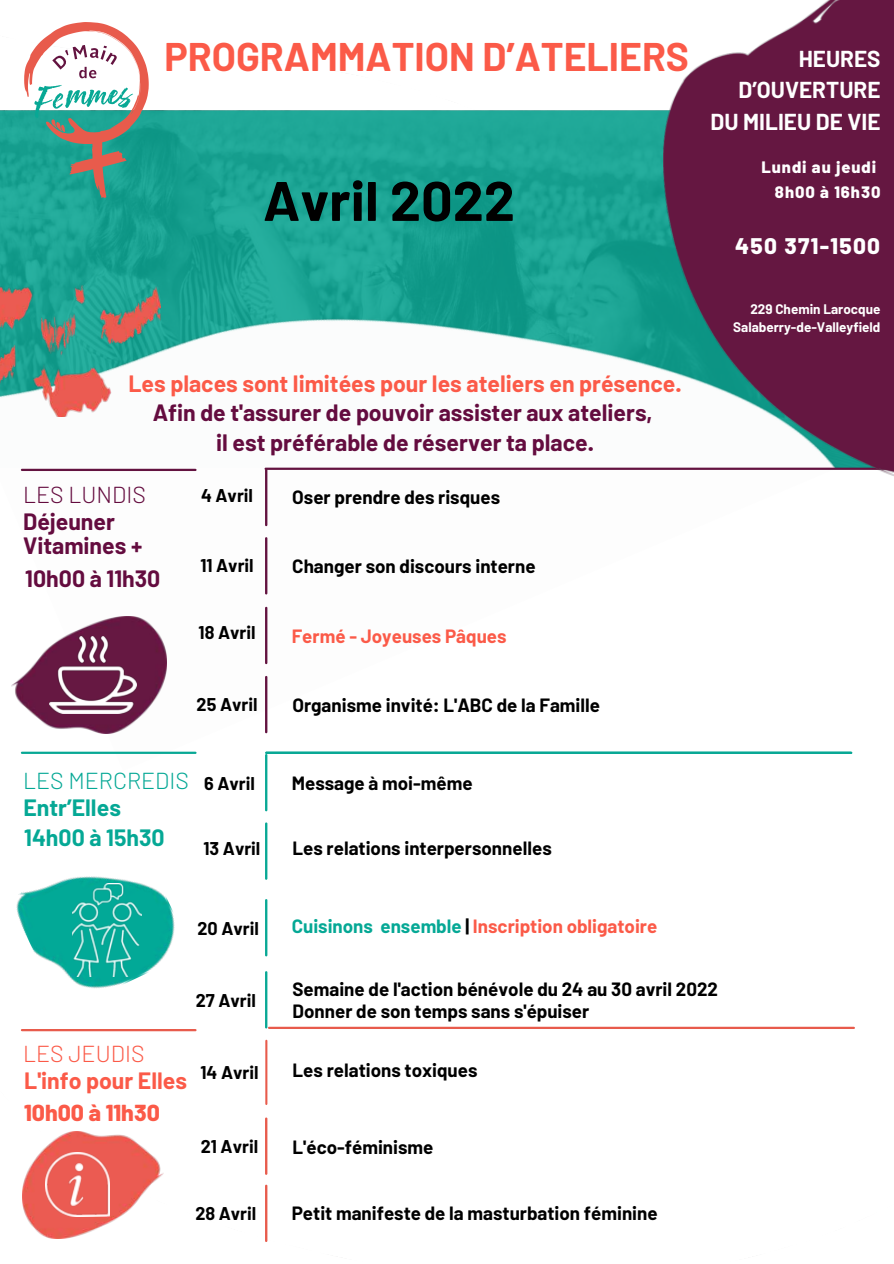
<style>
.page{position:relative;width:894px;height:1264px;background:#fff}
.page>*{position:absolute;margin:0;border:0;box-sizing:border-box;transform-origin:0 0}
.t1{font:700 55.5px "Barlow";color:#000}
.t2{font:700 39px "Barlow";color:#fb5a48}
.t3{font:700 23.1px/23.7px "Barlow";color:#640c3f}
.t4{font:700 23.1px "Barlow";color:#fb5a48}
.t5{font:700 23.1px "Barlow";color:#05a895}
.t6{font:300 23.1px "Barlow";color:#05a895}
.t7{font:800 23.1px "Barlow";color:#fb5a48}
.t8{font:300 23.1px "Barlow";color:#fb5a48}
.t9{font:300 23.1px "Barlow";color:#640c3f}
.t10{font:700 22.5px/31.5px "Barlow";color:#fff;text-align:right}
.t11{font:800 22.5px "Barlow";letter-spacing:.06em;color:#fff}
.t12{font:700 18.75px/21.5px "Barlow";color:#000}
.t13{font:700 18.75px "Barlow";color:#fb5a48}
.t14{font:700 18px "Barlow";color:#000}
.t15{font:800 16.5px/24.8px "Barlow";letter-spacing:.06em;color:#fff;text-align:right}
.t16{font:700 13.5px/18px "Barlow";color:#fff;text-align:right}
.s1{color:#05a895}
.s2{color:#000}
</style>
<div class="page">
<img style="left:0;top:110px;width:663px;height:660px">
<img style="left:0;top:284px;width:160px;height:133px">
<svg style="left:24px;top:22px;width:125px;height:176px"></svg>
<hr style="left:265px;top:470px;width:2px;height:55px;background:#631340">
<img style="left:12px;top:616px;width:155px;height:118px">
<img style="left:50px;top:636px;width:87px;height:77px">
<img style="left:16px;top:876px;width:159px;height:113px">
<img style="left:72px;top:883px;width:69px;height:93px">
<hr style="left:265px;top:1040px;width:2px;height:63px;background:#e85b4c">
<hr style="left:269px;top:1026px;width:584px;height:3px;background:#e85b4c">
<hr style="left:266px;top:751px;width:584px;height:3px;background:#08a895">
<hr style="left:22px;top:751px;width:173px;height:3px;background:#08a895">
<hr style="left:22px;top:1029px;width:173px;height:2px;background:#e85b4c">
<hr style="left:22px;top:469px;width:173px;height:2px;background:#631340">
<hr style="left:265px;top:467px;width:628px;height:3px;background:#631340">
<hr style="left:265px;top:1118px;width:2px;height:55px;background:#e85b4c">
<hr style="left:265px;top:1185px;width:2px;height:55px;background:#e85b4c">
<img style="left:23px;top:1131px;width:140px;height:107px">
<img style="left:46px;top:1152px;width:64px;height:64px">
<img style="left:663px;top:0;width:230px;height:476px">
<hr style="left:265px;top:538px;width:2px;height:55px;background:#631340">
<hr style="left:265px;top:608px;width:2px;height:55px;background:#631340">
<hr style="left:265px;top:677px;width:2px;height:55px;background:#631340">
<hr style="left:265px;top:755px;width:2px;height:55px;background:#08a895">
<hr style="left:265px;top:823px;width:2px;height:55px;background:#08a895">
<hr style="left:265px;top:900px;width:2px;height:55px;background:#08a895">
<hr style="left:265px;top:972px;width:2px;height:55px;background:#08a895">
<h2 class="t2" style="left:164px;top:33px;width:526px">PROGRAMMATION D’ATELIERS</h2>
<h1 class="t1" style="left:263px;top:166px;width:253px">Avril 2022</h1>
<p class="t4" style="left:128px;top:369px;width:554px">Les places sont limitées pour les ateliers en présence.</p>
<p class="t3" style="left:153px;top:398px;width:501px;line-height:29.2px;text-align:center">Afin de t'assurer de pouvoir assister aux ateliers, il est préférable de réserver ta place.</p>
<p class="t9" style="left:23px;top:481px;width:124px">LES LUNDIS</p>
<p class="t3" style="left:23px;top:509px;width:121px">Déjeuner<br>Vitamines +</p>
<p class="t3" style="left:25px;top:566px;width:137px">10h00 à 11h30</p>
<p class="t14" style="left:201px;top:484px;width:54px">4 Avril</p>
<p class="t12" style="left:292px;top:486px;width:209px">Oser prendre des risques</p>
<p class="t14" style="left:200px;top:554px;width:55px">11 Avril</p>
<p class="t12" style="left:292px;top:555px;width:245px">Changer son discours interne</p>
<p class="t14" style="left:198px;top:621px;width:58px">18 Avril</p>
<p class="t13" style="left:292px;top:624px;width:216px">Fermé - Joyeuses Pâques</p>
<p class="t14" style="left:196px;top:693px;width:62px">25 Avril</p>
<p class="t12" style="left:292px;top:694px;width:309px">Organisme invité: L'ABC de la Famille</p>
<p class="t6" style="left:23px;top:766px;width:167px">LES MERCREDIS</p>
<p class="t5" style="left:23px;top:793px;width:99px">Entr’Elles</p>
<p class="t5" style="left:24px;top:823px;width:142px">14h00 à 15h30</p>
<p class="t14" style="left:204px;top:772px;width:52px">6 Avril</p>
<p class="t12" style="left:292px;top:772px;width:182px">Message à moi-même</p>
<p class="t14" style="left:203px;top:837px;width:58px">13 Avril</p>
<p class="t12" style="left:292px;top:837px;width:261px">Les relations interpersonnelles</p>
<p class="t14" style="left:197px;top:916px;width:63px">20 Avril</p>
<p class="t13" style="left:292px;top:914px;width:367px"><span class="s1">Cuisinons ensemble</span> <span class="s2">|</span> Inscription obligatoire</p>
<p class="t10" style="left:710px;top:43px;width:171px">HEURES<br>D’OUVERTURE<br>DU MILIEU DE VIE</p>
<p class="t15" style="left:761px;top:154px;width:120px">Lundi au jeudi<br>8h00 à 16h30</p>
<p class="t11" style="left:735px;top:232px;width:146px">450 371-1500</p>
<p class="t16" style="left:733px;top:300px;width:149px">229 Chemin Larocque<br>Salaberry-de-Valleyfield</p>
<p class="t14" style="left:196px;top:988px;width:62px">27 Avril</p>
<p class="t8" style="left:23px;top:1039px;width:123px">LES JEUDIS</p>
<p class="t4" style="left:24px;top:1066px;width:164px">L'info pour Elles</p>
<p class="t7" style="left:24px;top:1098px;width:137px">10h00 à 11h30</p>
<p class="t14" style="left:200px;top:1060px;width:60px">14 Avril</p>
<p class="t14" style="left:201px;top:1135px;width:59px">21 Avril</p>
<p class="t14" style="left:195px;top:1202px;width:62px">28 Avril</p>
<p class="t12" style="left:292px;top:978px;width:427px">Semaine de l'action bénévole du 24 au 30 avril 2022<br>Donner de son temps sans s'épuiser</p>
<p class="t12" style="left:292px;top:1059px;width:186px">Les relations toxiques</p>
<p class="t12" style="left:292px;top:1136px;width:142px">L'éco-féminisme</p>
<p class="t12" style="left:292px;top:1202px;width:367px">Petit manifeste de la masturbation féminine</p>
</div>
